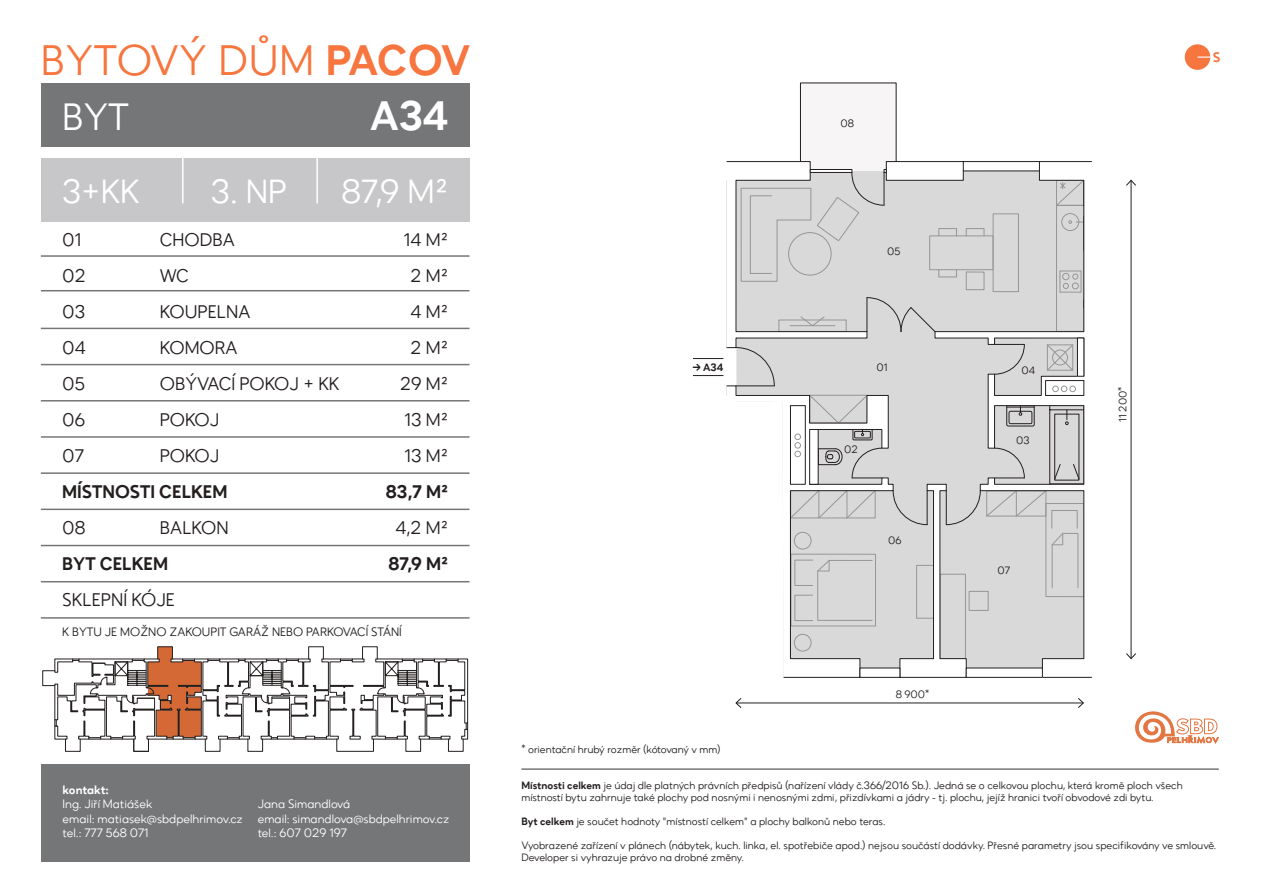
<style>
.page{position:relative;width:1263px;height:893px;background:#fff}
.page>*{position:absolute;margin:0;border:0;box-sizing:border-box;transform-origin:0 0}
.t1{font:42px "Zirkel";letter-spacing:.015em;color:#f7753e}
.t2{font:700 40.5px "Zirkel";color:#fff}
.t3{font:37.5px "Zirkel";color:#fff}
.t4{font:33px "Zirkel";color:#fff}
.t5{font:18px "Zirkel";color:#241f1f}
.t6{font:700 18px "Zirkel";color:#241f1f}
.t7{font:700 13.5px "Zirkel";color:#f7753e}
.t8{font:12px/14.4px "Zirkel";color:#fff}
.t9{font:12px "Zirkel";color:#241f1f}
.t10{font:700 12px "Zirkel";color:#fff}
.t11{font:10.5px/12px "Zirkel";color:#241f1f}
.t12{font:700 10.5px "Zirkel";color:#241f1f}
.s1{font-weight:700}
</style>
<div class="page">
<div style="left:41px;top:764px;width:428px;height:98px;background:#757678"></div>
<div style="left:1185px;top:44px;width:25px;height:26px;background:#f7753e;border-radius:50%"></div>
<svg style="left:1197px;top:57px;width:14px;height:1px"></svg>
<svg style="left:1135px;top:711px;width:84px;height:32px"></svg>
<svg style="left:42px;top:646px;width:426px;height:106px"></svg>
<div style="left:41px;top:83px;width:428px;height:64px;background:#757678"></div>
<div style="left:41px;top:158px;width:428px;height:64px;background:#c7c7c9"></div>
<hr style="left:182px;top:156px;width:2px;height:47px;background:#fff">
<hr style="left:316px;top:156px;width:2px;height:47px;background:#fff">
<svg style="left:726px;top:83px;width:359px;height:595px"></svg>
<hr style="left:736px;top:703px;width:347px;height:1px;background:#241f1f">
<svg style="left:735px;top:698px;width:7px;height:10px"></svg>
<svg style="left:1077px;top:698px;width:7px;height:10px"></svg>
<hr style="left:1131px;top:180px;width:1px;height:479px;background:#241f1f">
<svg style="left:1126px;top:653px;width:10px;height:6px"></svg>
<svg style="left:1126px;top:179px;width:10px;height:7px"></svg>
<hr style="left:693px;top:358px;width:30px;height:1px;background:#241f1f">
<hr style="left:693px;top:375px;width:30px;height:1px;background:#241f1f">
<hr style="left:41px;top:255px;width:428px;height:2px;background:#757678">
<hr style="left:41px;top:364px;width:428px;height:1px;background:#757678">
<hr style="left:41px;top:472px;width:428px;height:2px;background:#757678">
<hr style="left:41px;top:290px;width:428px;height:1px;background:#757678">
<hr style="left:41px;top:400px;width:428px;height:1px;background:#757678">
<hr style="left:41px;top:509px;width:428px;height:1px;background:#757678">
<hr style="left:41px;top:328px;width:428px;height:1px;background:#757678">
<hr style="left:41px;top:436px;width:428px;height:2px;background:#757678">
<hr style="left:41px;top:545px;width:428px;height:1px;background:#757678">
<hr style="left:41px;top:581px;width:428px;height:1px;background:#757678">
<hr style="left:41px;top:617px;width:428px;height:2px;background:#757678">
<hr style="left:521px;top:768px;width:698px;height:2px;background:#757678">
<h1 class="t1" style="left:41px;top:35px;width:431px">BYTOVÝ DŮM <span class="s1">PACOV</span></h1>
<h3 class="t3" style="left:62px;top:95px;width:68px">BYT</h3>
<h2 class="t2" style="left:370px;top:91px;width:79px">A34</h2>
<h3 class="t4" style="left:62px;top:171px;width:79px">3+KK</h3>
<h3 class="t4" style="left:211px;top:171px;width:77px">3. NP</h3>
<h3 class="t4" style="left:342px;top:171px;width:108px">87,9 M²</h3>
<h3 class="t5" style="left:62px;top:229px;width:21px">01</h3>
<h3 class="t5" style="left:160px;top:229px;width:77px">CHODBA</h3>
<h3 class="t5" style="left:404px;top:229px;width:46px">14 M²</h3>
<h3 class="t5" style="left:62px;top:265px;width:25px">02</h3>
<h3 class="t5" style="left:160px;top:265px;width:30px">WC</h3>
<h3 class="t5" style="left:411px;top:265px;width:39px">2 M²</h3>
<h3 class="t5" style="left:62px;top:301px;width:24px">03</h3>
<h3 class="t5" style="left:160px;top:301px;width:92px">KOUPELNA</h3>
<h3 class="t5" style="left:411px;top:301px;width:39px">4 M²</h3>
<h3 class="t5" style="left:62px;top:337px;width:25px">04</h3>
<h3 class="t5" style="left:160px;top:337px;width:79px">KOMORA</h3>
<h3 class="t5" style="left:411px;top:337px;width:39px">2 M²</h3>
<h3 class="t5" style="left:62px;top:373px;width:24px">05</h3>
<h3 class="t5" style="left:160px;top:373px;width:181px">OBÝVACÍ POKOJ + KK</h3>
<h3 class="t5" style="left:400px;top:373px;width:50px">29 M²</h3>
<h3 class="t5" style="left:62px;top:409px;width:25px">06</h3>
<h3 class="t5" style="left:160px;top:409px;width:61px">POKOJ</h3>
<h3 class="t5" style="left:405px;top:409px;width:45px">13 M²</h3>
<h3 class="t5" style="left:62px;top:445px;width:23px">07</h3>
<h3 class="t5" style="left:160px;top:445px;width:61px">POKOJ</h3>
<h3 class="t5" style="left:405px;top:445px;width:45px">13 M²</h3>
<h3 class="t6" style="left:62px;top:481px;width:167px">MÍSTNOSTI CELKEM</h3>
<h3 class="t6" style="left:386px;top:481px;width:64px">83,7 M²</h3>
<h3 class="t5" style="left:62px;top:517px;width:25px">08</h3>
<h3 class="t5" style="left:160px;top:517px;width:70px">BALKON</h3>
<h3 class="t5" style="left:395px;top:517px;width:54px">4,2 M²</h3>
<h3 class="t6" style="left:62px;top:553px;width:108px">BYT CELKEM</h3>
<h3 class="t6" style="left:389px;top:553px;width:61px">87,9 M²</h3>
<h3 class="t5" style="left:62px;top:589px;width:114px">SKLEPNÍ KÓJE</h3>
<p class="t9" style="left:62px;top:625px;width:341px">K BYTU JE MOŽNO ZAKOUPIT GARÁŽ NEBO PARKOVACÍ STÁNÍ</p>
<p class="t10" style="left:63px;top:782px;width:48px">kontakt:</p>
<p class="t8" style="left:63px;top:797px;width:182px">Ing. Jiří Matiášek<br>email: matiasek@sbdpelhrimov.cz tel.: 777 568 071</p>
<p class="t8" style="left:258px;top:797px;width:193px">Jana Simandlová<br>email: simandlova@sbdpelhrimov.cz tel.: 607 029 197</p>
<p class="t12" style="left:693px;top:361px;width:32px">→ A34</p>
<p class="t11" style="left:521px;top:743px;width:201px">* orientační hrubý rozměr (kótovaný v mm)</p>
<p class="t11" style="left:840px;top:118px;width:15px">08</p>
<p class="t11" style="left:887px;top:245px;width:15px">05</p>
<p class="t11" style="left:876px;top:361px;width:13px">01</p>
<p class="t11" style="left:844px;top:444px;width:15px">02</p>
<p class="t11" style="left:888px;top:534px;width:15px">06</p>
<p class="t11" style="left:896px;top:689px;width:35px">8 900*</p>
<p class="t11" style="left:1021px;top:364px;width:15px">04</p>
<p class="t11" style="left:1016px;top:434px;width:15px">03</p>
<p class="t11" style="left:997px;top:564px;width:14px">07</p>
<p class="t11" style="left:1117px;top:422px;width:37px;rotate:-90deg">11 200*</p>
<p class="t7" style="left:1213px;top:49px;width:9px">S</p>
<p class="t11" style="left:521px;top:780px;width:663px"><span class="s1">Místnosti celkem</span> je údaj dle platných právních předpisů (nařízení vlády č.366/2016 Sb.). Jedná se o celkovou plochu, která kromě ploch všech místností bytu zahrnuje také plochy pod nosnými i nenosnými zdmi, přizdívkami a jádry - tj. plochu, jejíž hranici tvoří obvodové zdi bytu.</p>
<p class="t11" style="left:521px;top:816px;width:366px"><span class="s1">Byt celkem</span> je součet hodnoty "místností celkem" a plochy balkonů nebo teras.</p>
<p class="t11" style="left:521px;top:840px;width:696px">Vyobrazené zařízení v plánech (nábytek, kuch. linka, el. spotřebiče apod.) nejsou součástí dodávky. Přesné parametry jsou specifikovány ve smlouvě.<br>Developer si vyhrazuje právo na drobné změny.</p>
</div>
